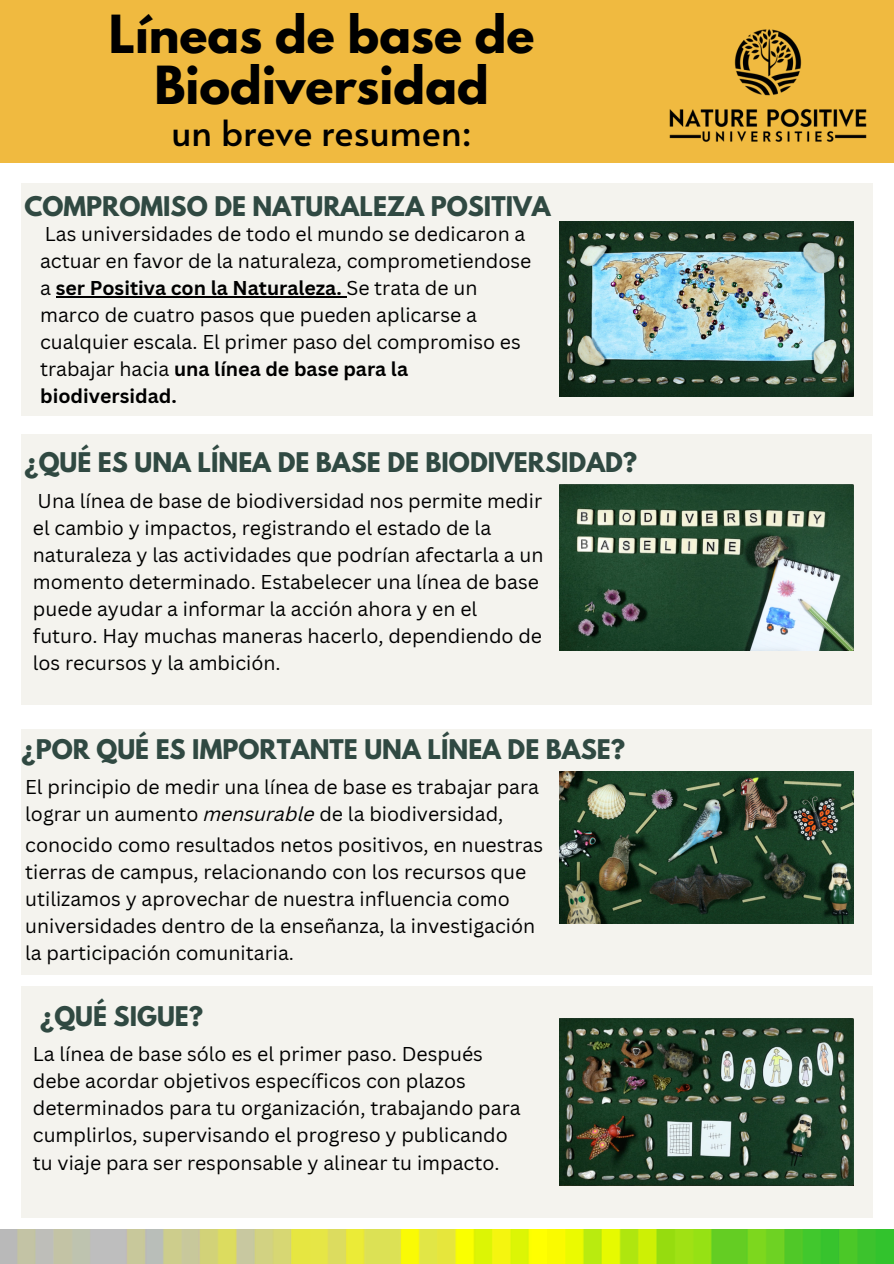
<style>
.page{position:relative;width:894px;height:1264px;background:#fff}
.page>*{position:absolute;margin:0;border:0;box-sizing:border-box;transform-origin:0 0}
.t1{font:700 46.5px/50.7px "League Spartan";color:#000;text-align:center}
.t2{font:36px "Alata";color:#000}
.t3{font:700 24px "League Spartan";color:#304942}
.t4{font:19.5px/27px "Canva Sans";color:#000}
.s1{font-weight:700}
.s2{font-style:italic}
</style>
<div class="page">
<img style="left:0;top:1229px;width:893px;height:34px">
<div style="left:21px;top:433px;width:850px;height:271px;background:#f4f3ee"></div>
<div style="left:21px;top:183px;width:851px;height:232px;background:#f4f3ee"></div>
<hr style="left:56px;top:296px;width:290px;height:1px;background:#000">
<div style="left:21px;top:729px;width:850px;height:245px;background:#f4f3ee"></div>
<div style="left:0;top:0;width:893px;height:162px;background:#f0ba40"></div>
<div style="left:21px;top:986px;width:851px;height:231px;background:#f4f3ee"></div>
<img style="left:559px;top:222px;width:294px;height:174px">
<img style="left:559px;top:771px;width:294px;height:152px">
<img style="left:559px;top:1018px;width:294px;height:166px">
<img style="left:559px;top:484px;width:294px;height:166px">
<img style="left:669px;top:29px;width:198px;height:113px">
<p class="t1" style="left:109px;top:15px;width:427px">Líneas de base de<br>Biodiversidad</p>
<p class="t2" style="left:171px;top:106px;width:301px">un breve resumen:</p>
<h3 class="t3" style="left:24px;top:195px;width:527px">COMPROMISO DE NATURALEZA POSITIVA</h3>
<h2 class="t4" style="left:40px;top:220px;width:492px">Las universidades de todo el mundo se dedicaron a actuar en favor de la naturaleza, comprometiendose a <span class="s1">ser Positiva con la Naturaleza.</span> Se trata de un marco de cuatro pasos que pueden aplicarse a cualquier escala. El primer paso del compromiso es trabajar hacia <span class="s1">una línea de base para la biodiversidad.</span></h2>
<p class="t3" style="left:24px;top:451px;width:614px">¿QUÉ ES UNA LÍNEA DE BASE DE BIODIVERSIDAD?</p>
<p class="t4" style="left:33px;top:487px;width:512px">Una línea de base de biodiversidad nos permite medir el cambio y impactos, registrando el estado de la naturaleza y las actividades que podrían afectarla a un momento determinado. Estabelecer una línea de base puede ayudar a informar la acción ahora y en el futuro. Hay muchas maneras hacerlo, dependiendo de los recursos y la ambición.</p>
<p class="t3" style="left:21px;top:737px;width:605px">¿POR QUÉ ES IMPORTANTE UNA LÍNEA DE BASE?</p>
<h3 class="t4" style="left:25px;top:773px;width:515px">El principio de medir una línea de base es trabajar para lograr un aumento <span class="s2">mensurable</span> de la biodiversidad,</h3>
<h3 class="t4" style="left:25px;top:830px;width:519px">conocido como resultados netos positivos, en nuestras tierras de campus, relacionando con los recursos que utilizamos y aprovechar de nuestra influencia como universidades dentro de la enseñanza, la investigación la participación comunitaria.</h3>
<p class="t3" style="left:40px;top:1004px;width:164px">¿QUÉ SIGUE?</p>
<p class="t4" style="left:33px;top:1040px;width:489px">La línea de base sólo es el primer paso. Después debe acordar objetivos específicos con plazos determinados para tu organización, trabajando para cumplirlos, supervisando el progreso y publicando tu viaje para ser responsable y alinear tu impacto.</p>
</div>
